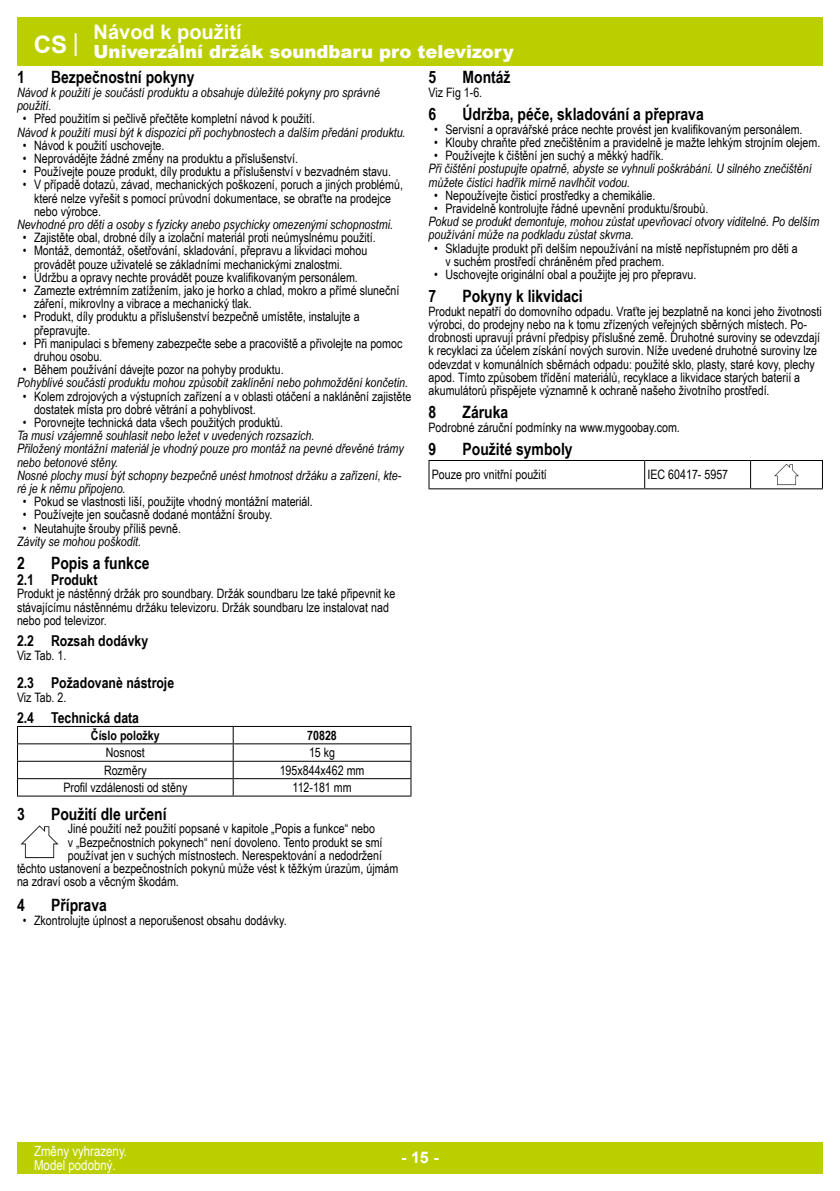
<style>
.page{position:relative;width:840px;height:1191px;background:#fff}
.page>*{position:absolute;margin:0;border:0;box-sizing:border-box;transform-origin:0 0}
.t1{font:700 24px "Arial";color:#fff}
.t2{font:700 20px "Arial";color:#fff}
.t3{font:900 18px "Arial";color:#fff}
.t4{font:700 17px "Arial Narrow";color:#000}
.t5{font:700 16px "Arial";color:#fff}
.t6{font:700 15px "Arial Narrow";color:#000}
.t7{font:14px/14px "Arial Narrow";color:#fff}
.t8{font:13px/13.2px "Arial Narrow";color:#000}
.t9{font:italic 13px/13.2px "Arial Narrow";color:#000}
.t10{font:700 13px "Arial Narrow";color:#000}
</style>
<div class="page">
<div style="left:17px;top:17px;width:805px;height:48px;background:#bbcf00"></div>
<hr style="left:75px;top:33px;width:2px;height:23px;background:#fff">
<div style="left:17px;top:1142px;width:805px;height:32px;background:#bbcf00"></div>
<hr style="left:17px;top:743px;width:216px;height:1px;background:#000">
<hr style="left:233px;top:743px;width:178px;height:1px;background:#000">
<svg style="left:232px;top:727px;width:1px;height:68px"></svg>
<hr style="left:17px;top:726px;width:216px;height:1px;background:#000">
<hr style="left:233px;top:726px;width:178px;height:1px;background:#000">
<hr style="left:17px;top:760px;width:216px;height:1px;background:#000">
<hr style="left:233px;top:760px;width:178px;height:1px;background:#000">
<hr style="left:17px;top:778px;width:216px;height:1px;background:#000">
<svg style="left:17px;top:727px;width:1px;height:68px"></svg>
<hr style="left:233px;top:778px;width:178px;height:1px;background:#000">
<svg style="left:410px;top:727px;width:1px;height:68px"></svg>
<hr style="left:17px;top:795px;width:216px;height:1px;background:#000">
<hr style="left:233px;top:795px;width:178px;height:1px;background:#000">
<svg style="left:20px;top:825px;width:39px;height:33px"></svg>
<hr style="left:428px;top:488px;width:216px;height:1px;background:#000">
<hr style="left:644px;top:488px;width:106px;height:1px;background:#000">
<hr style="left:428px;top:460px;width:216px;height:1px;background:#000">
<svg style="left:428px;top:461px;width:1px;height:27px"></svg>
<hr style="left:644px;top:460px;width:106px;height:1px;background:#000">
<hr style="left:750px;top:460px;width:72px;height:1px;background:#000">
<hr style="left:750px;top:488px;width:72px;height:1px;background:#000">
<svg style="left:774px;top:464px;width:24px;height:21px"></svg>
<h1 class="t1" style="left:34px;top:27px;width:35px">CS</h1>
<h2 class="t2" style="left:94px;top:18px;width:149px">Návod k použití</h2>
<h3 class="t3" style="left:94px;top:38px;width:421px">Univerzální držák soundbaru pro televizory</h3>
<h3 class="t4" style="left:17px;top:64px;width:9px">1</h3>
<h3 class="t4" style="left:51px;top:64px;width:145px">Bezpečnostní pokyny</h3>
<p class="t9" style="left:17px;top:86px;width:364px">Návod k použití je součástí produktu a obsahuje důležité pokyny pro správné použití.</p>
<p class="t8" style="left:23px;top:112px;width:294px">• Před použitím si pečlivě přečtěte kompletní návod k použití.</p>
<p class="t9" style="left:17px;top:125px;width:390px">Návod k použití musí být k dispozici při pochybnostech a dalším předání produktu.</p>
<p class="t8" style="left:23px;top:138px;width:143px">• Návod k použití uschovejte.</p>
<p class="t8" style="left:23px;top:151px;width:277px">• Neprovádějte žádné změny na produktu a příslušenství.</p>
<p class="t8" style="left:23px;top:165px;width:370px">• Používejte pouze produkt, díly produktu a příslušenství v bezvadném stavu.</p>
<p class="t8" style="left:34px;top:178px;width:370px;text-indent:-11px">• V případě dotazů, závad, mechanických poškození, poruch a jiných problémů, které nelze vyřešit s pomocí průvodní dokumentace, se obraťte na prodejce nebo výrobce.</p>
<p class="t9" style="left:17px;top:218px;width:377px">Nevhodné pro děti a osoby s fyzicky anebo psychicky omezenými schopnostmi.</p>
<p class="t8" style="left:23px;top:230px;width:354px">• Zajistěte obal, drobné díly a izolační materiál proti neúmyslnému použití.</p>
<p class="t8" style="left:34px;top:244px;width:335px;text-indent:-11px">• Montáž, demontáž, ošetřování, skladování, přepravu a likvidaci mohou provádět pouze uživatelé se základními mechanickými znalostmi.</p>
<p class="t8" style="left:23px;top:270px;width:336px">• Údržbu a opravy nechte provádět pouze kvalifikovaným personálem.</p>
<p class="t8" style="left:34px;top:283px;width:366px;text-indent:-11px">• Zamezte extrémním zatížením, jako je horko a chlad, mokro a přímé sluneční záření, mikrovlny a vibrace a mechanický tlak.</p>
<p class="t8" style="left:34px;top:310px;width:327px;text-indent:-11px">• Produkt, díly produktu a příslušenství bezpečně umístěte, instalujte a přepravujte.</p>
<p class="t8" style="left:34px;top:336px;width:369px;text-indent:-11px">• Při manipulaci s břemeny zabezpečte sebe a pracoviště a přivolejte na pomoc druhou osobu.</p>
<p class="t8" style="left:23px;top:362px;width:262px">• Během používání dávejte pozor na pohyby produktu.</p>
<p class="t9" style="left:17px;top:376px;width:392px">Pohyblivé součásti produktu mohou způsobit zaklínění nebo pohmoždění končetin.</p>
<p class="t8" style="left:34px;top:389px;width:378px;text-indent:-11px">• Kolem zdrojových a výstupních zařízení a v oblasti otáčení a naklánění zajistěte dostatek místa pro dobré větrání a pohyblivost.</p>
<p class="t8" style="left:23px;top:415px;width:262px">• Porovnejte technická data všech použitých produktů.</p>
<p class="t9" style="left:17px;top:429px;width:388px">Ta musí vzájemně souhlasit nebo ležet v uvedených rozsazích.<br>Přiložený montážní materiál je vhodný pouze pro montáž na pevné dřevěné trámy nebo betonové stěny.<br>Nosné plochy musí být schopny bezpečně unést hmotnost držáku a zařízení, kte&shy;ré je k němu připojeno.</p>
<p class="t8" style="left:23px;top:494px;width:291px">• Pokud se vlastnosti liší, použijte vhodný montážní materiál.</p>
<p class="t8" style="left:23px;top:508px;width:251px">• Používejte jen současně dodané montážní šrouby.</p>
<p class="t8" style="left:23px;top:521px;width:160px">• Neutahujte šrouby příliš pevně.</p>
<p class="t9" style="left:17px;top:534px;width:125px">Závity se mohou poškodit.</p>
<h3 class="t4" style="left:17px;top:550px;width:9px">2</h3>
<h3 class="t4" style="left:51px;top:550px;width:100px">Popis a funkce</h3>
<p class="t6" style="left:17px;top:568px;width:82px">2.1 Produkt</p>
<p class="t8" style="left:17px;top:586px;width:379px">Produkt je nástěnný držák pro soundbary. Držák soundbaru lze také připevnit ke stávajícímu nástěnnému držáku televizoru. Držák soundbaru lze instalovat nad nebo pod televizor.</p>
<p class="t6" style="left:17px;top:629px;width:133px">2.2 Rozsah dodávky</p>
<p class="t8" style="left:17px;top:648px;width:51px">Viz Tab. 1.</p>
<p class="t6" style="left:17px;top:671px;width:159px">2.3 Požadovanè nástroje</p>
<p class="t8" style="left:17px;top:690px;width:51px">Viz Tab. 2.</p>
<p class="t6" style="left:17px;top:706px;width:123px">2.4 Technická data</p>
<p class="t10" style="left:91px;top:725px;width:70px">Číslo položky</p>
<p class="t10" style="left:307px;top:725px;width:31px">70828</p>
<p class="t8" style="left:106px;top:745px;width:41px">Nosnost</p>
<p class="t8" style="left:309px;top:745px;width:28px">15 kg</p>
<p class="t8" style="left:104px;top:763px;width:44px">Rozměry</p>
<p class="t8" style="left:279px;top:763px;width:86px">195x844x462 mm</p>
<p class="t8" style="left:63px;top:780px;width:125px">Profil vzdálenosti od stěny</p>
<p class="t8" style="left:292px;top:780px;width:61px">112-181 mm</p>
<h3 class="t4" style="left:17px;top:800px;width:9px">3</h3>
<h3 class="t4" style="left:51px;top:800px;width:117px">Použití dle určení</h3>
<p class="t8" style="left:68px;top:821px;width:309px">Jiné použití než použití popsané v kapitole „Popis a funkce“ nebo</p>
<p class="t8" style="left:68px;top:835px;width:316px">v „Bezpečnostních pokynech“ není dovoleno. Tento produkt se smí</p>
<p class="t8" style="left:68px;top:848px;width:316px">používat jen v suchých místnostech. Nerespektování a nedodržení</p>
<p class="t8" style="left:17px;top:861px;width:383px">těchto ustanovení a bezpečnostních pokynů může vést k těžkým úrazům, újmám</p>
<p class="t8" style="left:17px;top:874px;width:163px">na zdraví osob a věcným škodám.</p>
<h3 class="t4" style="left:17px;top:892px;width:9px">4</h3>
<h3 class="t4" style="left:51px;top:892px;width:57px">Příprava</h3>
<p class="t8" style="left:23px;top:913px;width:265px">• Zkontrolujte úplnost a neporušenost obsahu dodávky.</p>
<h3 class="t4" style="left:428px;top:64px;width:9px">5</h3>
<h3 class="t4" style="left:462px;top:64px;width:50px">Montáž</h3>
<p class="t8" style="left:428px;top:85px;width:55px">Viz Fig 1-6.</p>
<h3 class="t4" style="left:428px;top:101px;width:9px">6</h3>
<h3 class="t4" style="left:462px;top:101px;width:242px">Údržba, péče, skladování a přeprava</h3>
<p class="t8" style="left:434px;top:122px;width:370px">• Servisní a opravářské práce nechte provést jen kvalifikovaným personálem.</p>
<p class="t8" style="left:434px;top:135px;width:387px">• Klouby chraňte před znečištěním a pravidelně je mažte lehkým strojním olejem.</p>
<p class="t8" style="left:434px;top:149px;width:231px">• Používejte k čištění jen suchý a měkký hadřík.</p>
<p class="t9" style="left:428px;top:162px;width:384px">Při čištění postupujte opatrně, abyste se vyhnuli poškrábání. U silného znečištění můžete čisticí hadřík mírně navlhčit vodou.</p>
<p class="t8" style="left:434px;top:188px;width:223px">• Nepoužívejte čisticí prostředky a chemikálie.</p>
<p class="t8" style="left:434px;top:201px;width:275px">• Pravidelně kontrolujte řádné upevnění produktu/šroubů.</p>
<p class="t9" style="left:428px;top:215px;width:392px">Pokud se produkt demontuje, mohou zůstat upevňovací otvory viditelné. Po delším používání může na podkladu zůstat skvrna.</p>
<p class="t8" style="left:445px;top:241px;width:353px;text-indent:-11px">• Skladujte produkt při delším nepoužívání na místě nepřístupném pro děti a v suchém prostředí chráněném před prachem.</p>
<p class="t8" style="left:434px;top:267px;width:263px">• Uschovejte originální obal a použijte jej pro přepravu.</p>
<h3 class="t4" style="left:428px;top:283px;width:9px">7</h3>
<h3 class="t4" style="left:462px;top:283px;width:122px">Pokyny k likvidaci</h3>
<p class="t8" style="left:428px;top:304px;width:394px">Produkt nepatří do domovního odpadu. Vraťte jej bezplatně na konci jeho životnosti výrobci, do prodejny nebo na k tomu zřízených veřejných sběrných místech. Po&shy;drobnosti upravují právní předpisy příslušné země. Druhotné suroviny se odevzdají k recyklaci za účelem získání nových surovin. Níže uvedené druhotné suroviny lze odevzdat v komunálních sběrnách odpadu: použité sklo, plasty, staré kovy, plechy apod. Tímto způsobem třídění materiálů, recyklace a likvidace starých baterií a akumulátorů přispějete významně k ochraně našeho životního prostředí.</p>
<h3 class="t4" style="left:428px;top:399px;width:9px">8</h3>
<h3 class="t4" style="left:462px;top:399px;width:47px">Záruka</h3>
<p class="t8" style="left:428px;top:420px;width:253px">Podrobné záruční podmínky na www.mygoobay.com.</p>
<h3 class="t4" style="left:428px;top:436px;width:9px">9</h3>
<h3 class="t4" style="left:462px;top:436px;width:112px">Použité symboly</h3>
<p class="t8" style="left:431px;top:468px;width:116px">Pouze pro vnitřní použití</p>
<p class="t8" style="left:647px;top:468px;width:82px">IEC 60417- 5957</p>
<p class="t7" style="left:34px;top:1144px;width:94px">Změny vyhrazeny.<br>Model podobný.</p>
<p class="t5" style="left:401px;top:1146px;width:39px">- 15 -</p>
</div>
